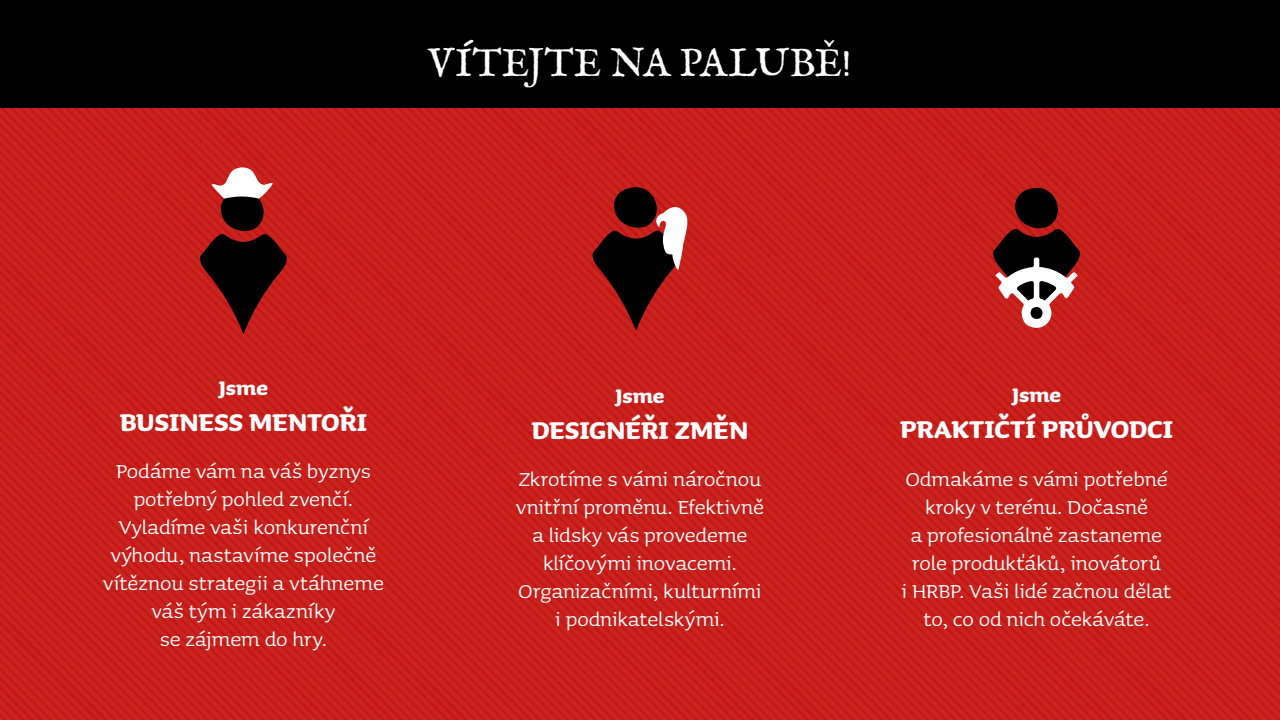
<style>
.page{position:relative;width:1280px;height:720px;background:#fff}
.page>*{position:absolute;margin:0;border:0;box-sizing:border-box;transform-origin:0 0}
.t1{font:40px "IM FELL English Roman";letter-spacing:.005em;color:#fff}
.t2{font:700 31px "Sauna Pro";letter-spacing:-.005em;color:#fff}
.t3{font:25px/28px "Sauna Pro";letter-spacing:-.005em;color:#fff;text-align:center}
.t4{font:700 25px "Sauna Pro";letter-spacing:-.005em;color:#fff}
</style>
<div class="page">
<img style="left:0;top:108px;width:1280px;height:612px">
<div style="left:0;top:0;width:1280px;height:108px;background:#000"></div>
<svg style="left:200px;top:167px;width:87px;height:167px;background:#7a2321"></svg>
<svg style="left:592px;top:186px;width:99px;height:145px;background:#7b2321"></svg>
<svg style="left:993px;top:187px;width:87px;height:146px"></svg>
<h1 class="t1" style="left:428px;top:39px;width:426px">VÍTEJTE NA PALUBĚ!</h1>
<p class="t4" style="left:219px;top:373px;width:51px">Jsme</p>
<p class="t2" style="left:120px;top:403px;width:249px">BUSINESS MENTOŘI</p>
<p class="t3" style="left:103px;top:457px;width:282px">Podáme vám na váš byznys potřebný pohled zvenčí.<br>Vyladíme vaši konkurenční výhodu, nastavíme společně vítěznou strategii a vtáhneme váš tým i zákazníky<br>se zájmem do hry.</p>
<p class="t4" style="left:615px;top:381px;width:51px">Jsme</p>
<p class="t2" style="left:532px;top:412px;width:218px">DESIGNÉŘI ZMĚN</p>
<p class="t3" style="left:516px;top:465px;width:250px">Zkrotíme s vámi náročnou vnitřní proměnu. Efektivně a lidsky vás provedeme klíčovými inovacemi.<br>Organizačními, kulturními i podnikatelskými.</p>
<p class="t4" style="left:1012px;top:380px;width:51px">Jsme</p>
<p class="t2" style="left:900px;top:411px;width:275px">PRAKTIČTÍ PRŮVODCI</p>
<p class="t3" style="left:902px;top:465px;width:271px">Odmakáme s vámi potřebné kroky v terénu. Dočasně<br>a profesionálně zastaneme role produkťáků, inovátorů<br>i HRBP. Vaši lidé začnou dělat to, co od nich očekáváte.</p>
</div>
